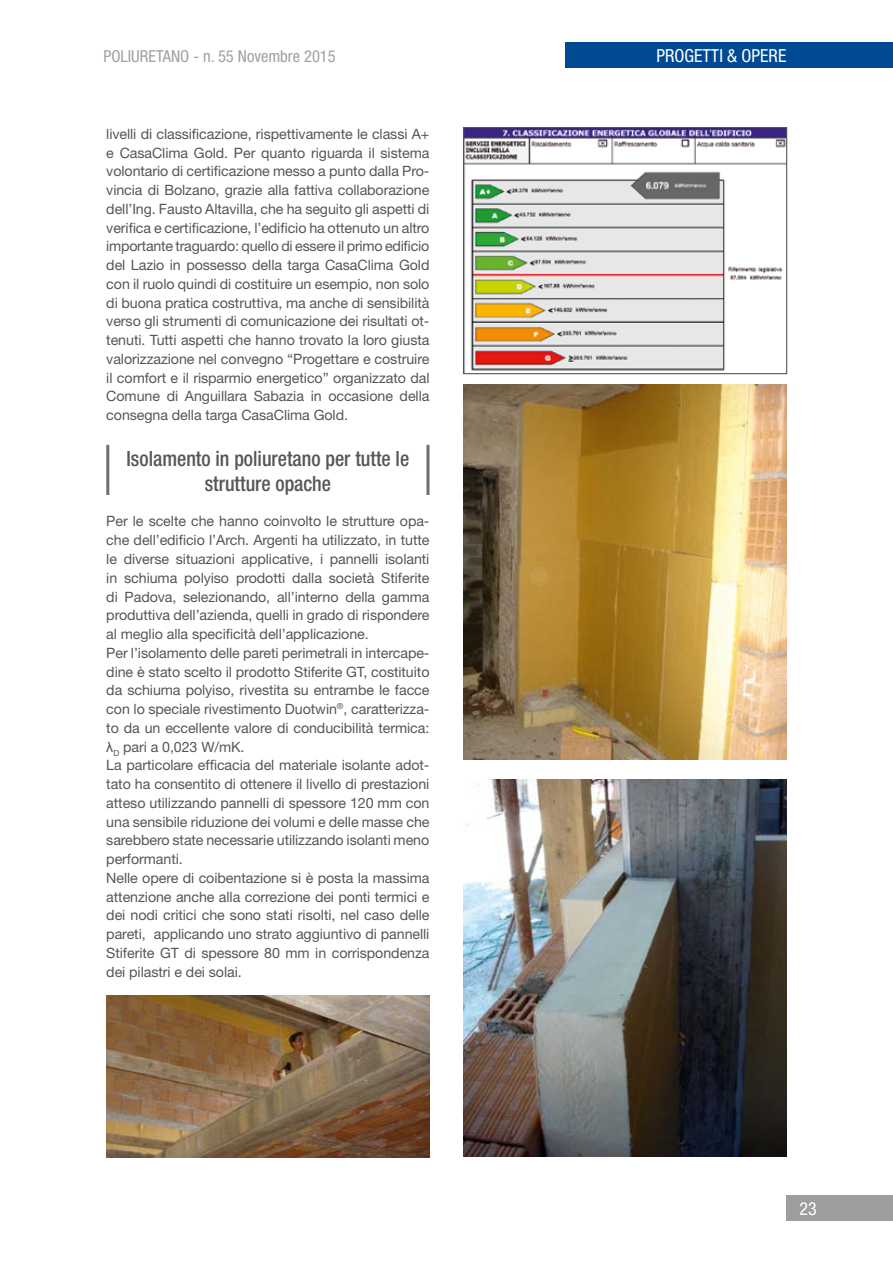
<style>
.page{position:relative;width:893px;height:1263px;background:#fff}
.page>*{position:absolute;margin:0;border:0;box-sizing:border-box;transform-origin:0 0}
.t1{font:500 condensed 21px/25.2px "Helvetica Neue";color:#565656;text-align:center;scale:.95 1}
.t2{font:condensed 18px "Helvetica Neue";color:#fff}
.t3{font:condensed 16.5px "Helvetica Neue";color:#a0a1a1}
.t4{font:14.25px/18.8px "Helvetica Neue";letter-spacing:-.005em;color:#565656;text-align:justify}
.s1{font-family:"Arial"}
</style>
<div class="page">
<img style="left:463px;top:385px;width:324px;height:375px">
<hr style="left:106px;top:445px;width:3px;height:50px;background:#6f6f6e">
<hr style="left:426px;top:445px;width:3px;height:50px;background:#6f6f6e">
<img style="left:463px;top:780px;width:324px;height:377px">
<img style="left:465px;top:129px;width:320px;height:243px">
<div style="left:463px;top:127px;width:324px;height:247px;border:1px solid #565656"></div>
<img style="left:106px;top:995px;width:323px;height:162px">
<div style="left:565px;top:43px;width:328px;height:25px;background:#004993"></div>
<div style="left:787px;top:1195px;width:106px;height:25px;background:#9c9d9d"></div>
<p class="t3" style="left:103px;top:46px;width:234px">POLIURETANO - n. 55 Novembre 2015</p>
<p class="t2" style="left:657px;top:46px;width:131px">PROGETTI &amp; OPERE</p>
<p class="t4" style="left:106px;top:124px;width:325px">livelli di classificazione, rispettivamente le classi A+ e CasaClima Gold. Per quanto riguarda il sistema volontario di certificazione messo a punto dalla Pro&shy;vincia di Bolzano, grazie alla fattiva collaborazione dell’Ing. Fausto Altavilla, che ha seguito gli aspetti di verifica e certificazione, l’edificio ha ottenuto un altro importante traguardo: quello di essere il primo edificio del Lazio in possesso della targa CasaClima Gold con il ruolo quindi di costituire un esempio, non solo di buona pratica costruttiva, ma anche di sensibilità verso gli strumenti di comunicazione dei risultati ot&shy;tenuti. Tutti aspetti che hanno trovato la loro giusta valorizzazione nel convegno “Progettare e costruire il comfort e il risparmio energetico” organizzato dal Comune di Anguillara Sabazia in occasione della consegna della targa CasaClima Gold.</p>
<h1 class="t1" style="left:127px;top:445px;width:299px">Isolamento in poliuretano per tutte le strutture opache</h1>
<p class="t4" style="left:106px;top:512px;width:325px;text-align:left">Per le scelte che hanno coinvolto le strutture opa&shy;che dell’edificio l’Arch. Argenti ha utilizzato, in tutte le diverse situazioni applicative, i pannelli isolanti in schiuma polyiso prodotti dalla società Stiferite di Padova, selezionando, all’interno della gamma produttiva dell’azienda, quelli in grado di rispondere al meglio alla specificità dell’applicazione.<br>Per l’isolamento delle pareti perimetrali in intercape&shy;dine è stato scelto il prodotto Stiferite GT, costituito da schiuma polyiso, rivestita su entrambe le facce con lo speciale rivestimento Duotwin<sup>®</sup>, caratterizza&shy;to da un eccellente valore di conducibilità termica: <span class="s1">λ</span><sub>D</sub> pari a 0,023 W/mK.<br>La particolare efficacia del materiale isolante adot&shy;tato ha consentito di ottenere il livello di prestazioni atteso utilizzando pannelli di spessore 120 mm con una sensibile riduzione dei volumi e delle masse che sarebbero state necessarie utilizzando isolanti meno performanti.<br>Nelle opere di coibentazione si è posta la massima attenzione anche alla correzione dei ponti termici e dei nodi critici che sono stati risolti, nel caso delle pareti, applicando uno strato aggiuntivo di pannelli Stiferite GT di spessore 80 mm in corrispondenza dei pilastri e dei solai.</p>
<p class="t2" style="left:799px;top:1198px;width:19px">23</p>
</div>
